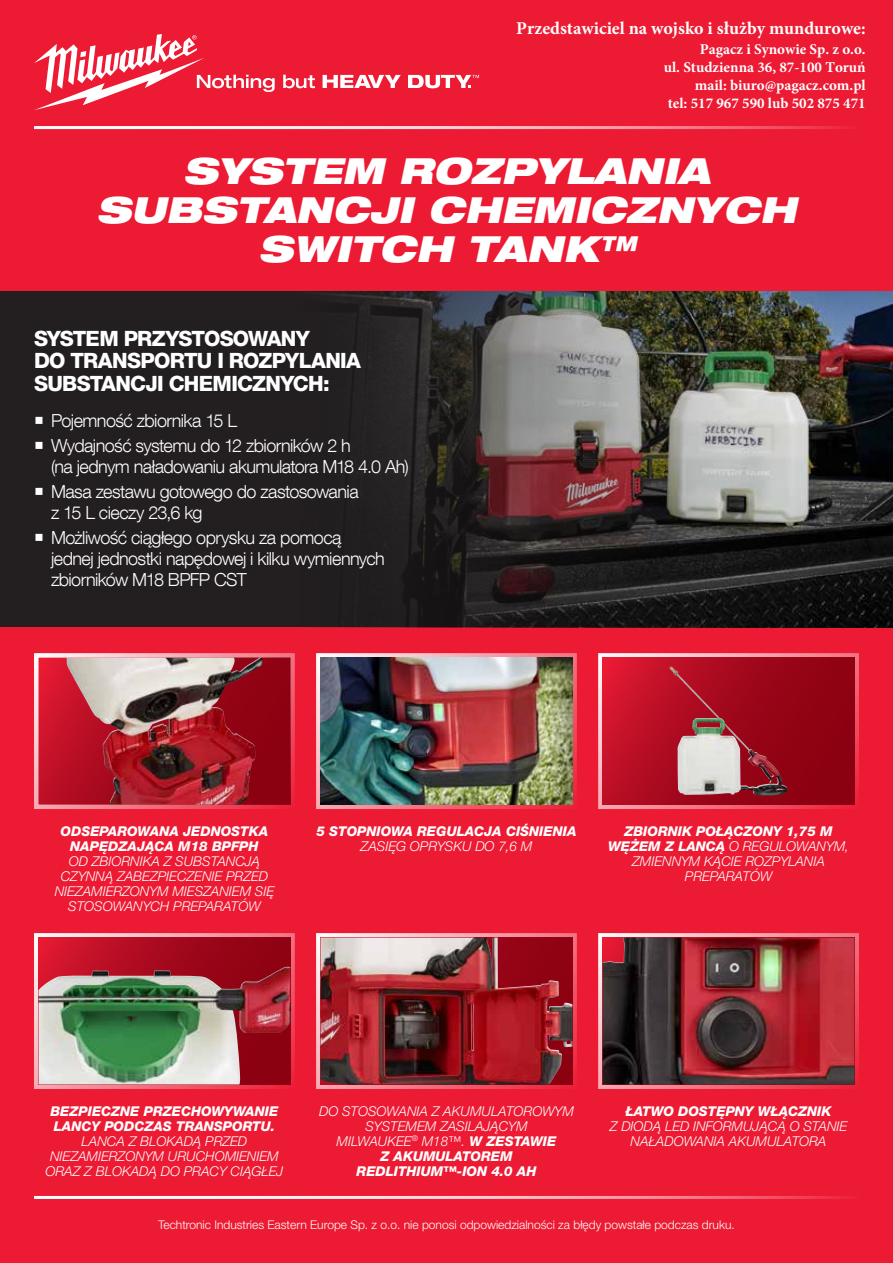
<style>
.page{position:relative;width:893px;height:1263px;background:#ed1a33}
.page>*{position:absolute;margin:0;border:0;box-sizing:border-box;transform-origin:0 0}
.t1{font:italic 900 expanded 36px/39px "Helvetica Neue LT Pro";color:#fff;text-align:center}
.t2{font:800 21px/22.5px "Helvetica Neue LT Com";letter-spacing:-.035em;color:#fff}
.t3{font:300 18px/21px "Helvetica Neue LT Com";letter-spacing:-.03em;color:#fff}
.t4{font:700 18px "Minion Pro";color:#fff}
.t5{font:700 15px/18px "Minion Pro";color:#fff;text-align:right}
.t6{font:italic 300 13.5px/15px "Helvetica Neue LT Pro";color:#fff;text-align:center}
.t7{font:italic 800 13.5px/15px "Helvetica Neue LT Pro";color:#fff;text-align:center}
.t8{font:300 12px "Helvetica Neue LT Pro";color:#fff}
.s1{font-weight:800}
</style>
<div class="page">
<svg style="left:283px;top:75px;width:32px;height:13px"></svg>
<svg style="left:323px;top:75px;width:78px;height:13px"></svg>
<svg style="left:408px;top:75px;width:71px;height:13px"></svg>
<svg style="left:34px;top:34px;width:241px;height:76px"></svg>
<hr style="left:34px;top:126px;width:825px;height:3px;background:#fff">
<div style="left:0;top:291px;width:893px;height:336px;background:#231f20"></div>
<img style="left:326px;top:291px;width:567px;height:336px">
<hr style="left:34px;top:1196px;width:825px;height:3px;background:#fff">
<svg style="left:39px;top:658px;width:251px;height:146px;background:#ac0a1e"></svg>
<img style="left:67px;top:658px;width:195px;height:146px">
<div style="left:34px;top:653px;width:261px;height:156px;border:4px solid #fff"></div>
<div style="left:316px;top:653px;width:261px;height:156px;border:4px solid #fff"></div>
<div style="left:598px;top:653px;width:261px;height:156px;border:4px solid #fff"></div>
<div style="left:598px;top:933px;width:261px;height:156px;border:4px solid #fff"></div>
<div style="left:316px;top:933px;width:261px;height:156px;border:4px solid #fff"></div>
<div style="left:34px;top:933px;width:261px;height:156px;border:4px solid #fff"></div>
<div style="left:39px;top:937px;width:251px;height:147px;background:linear-gradient(to right,#d71730,#82000f)"></div>
<img style="left:39px;top:967px;width:251px;height:117px">
<img style="left:321px;top:658px;width:251px;height:146px">
<img style="left:321px;top:937px;width:251px;height:147px">
<svg style="left:603px;top:658px;width:251px;height:146px;background:#a7091c"></svg>
<img style="left:669px;top:667px;width:118px;height:129px">
<img style="left:603px;top:937px;width:251px;height:147px">
<h3 class="t4" style="left:516px;top:16px;width:351px">Przedstawiciel na wojsko i służby mundurowe:</h3>
<p class="t5" style="left:664px;top:40px;width:203px">Pagacz i Synowie Sp. z o.o.<br>ul. Studzienna 36, 87-100 Toruń mail: biuro@pagacz.com.pl<br>tel: 517 967 590 lub 502 875 471</p>
<h1 class="t1" style="left:96px;top:151px;width:702px">SYSTEM ROZPYLANIA<br>SUBSTANCJI CHEMICZNYCH<br>SWITCH TANK™</h1>
<h2 class="t2" style="left:34px;top:327px;width:329px">SYSTEM PRZYSTOSOWANY<br>DO TRANSPORTU I ROZPYLANIA<br>SUBSTANCJI CHEMICZNYCH:</h2>
<h3 class="t3" style="left:34px;top:409px;width:205px">○ Pojemność zbiornika 15 L</h3>
<h3 class="t3" style="left:51px;top:434px;width:359px;text-indent:-17px">○ Wydajność systemu do 12 zbiorników 2 h<br>(na jednym naładowaniu akumulatora M18 4.0 Ah)</h3>
<h3 class="t3" style="left:51px;top:481px;width:309px;text-indent:-17px">○ Masa zestawu gotowego do zastosowania z 15 L cieczy 23,6 kg</h3>
<h3 class="t3" style="left:51px;top:527px;width:335px;text-indent:-17px">○ Możliwość ciągłego oprysku za pomocą jednej jednostki napędowej i kilku wymiennych zbiorników M18 BPFP CST</h3>
<p class="t7" style="left:61px;top:823px;width:209px">ODSEPAROWANA JEDNOSTKA<br>NAPĘDZAJĄCA M18 BPFPH</p>
<p class="t6" style="left:55px;top:853px;width:221px">OD ZBIORNIKA Z SUBSTANCJĄ<br>CZYNNĄ ZABEZPIECZENIE PRZED<br>NIEZAMIERZONYM MIESZANIEM SIĘ<br>STOSOWANYCH PREPARATÓW</p>
<p class="t7" style="left:316px;top:823px;width:262px">5 STOPNIOWA REGULACJA CIŚNIENIA</p>
<p class="t6" style="left:361px;top:838px;width:173px">ZASIĘG OPRYSKU DO 7,6 M</p>
<p class="t6" style="left:608px;top:823px;width:242px"><span class="s1">ZBIORNIK POŁĄCZONY 1,75 M<br>WĘŻEM Z LANCĄ</span> O REGULOWANYM,<br>ZMIENNYM KĄCIE ROZPYLANIA<br>PREPARATÓW</p>
<p class="t7" style="left:51px;top:1103px;width:229px;text-align:left">BEZPIECZNE PRZECHOWYWANIE<br>LANCY PODCZAS TRANSPORTU.</p>
<p class="t6" style="left:45px;top:1133px;width:239px">LANCA Z BLOKADĄ PRZED<br>NIEZAMIERZONYM URUCHOMIENIEM<br>ORAZ Z BLOKADĄ DO PRACY CIĄGŁEJ</p>
<p class="t6" style="left:319px;top:1103px;width:256px">DO STOSOWANIA Z AKUMULATOROWYM<br>SYSTEMEM ZASILAJĄCYM<br>MILWAUKEE<sup>®</sup> M18™. <span class="s1">W ZESTAWIE<br>Z AKUMULATOREM<br>REDLITHIUM™-ION 4.0 AH</span></p>
<p class="t7" style="left:626px;top:1103px;width:207px">ŁATWO DOSTĘPNY WŁĄCZNIK</p>
<p class="t6" style="left:610px;top:1118px;width:239px">Z DIODĄ LED INFORMUJĄCĄ O STANIE<br>NAŁADOWANIA AKUMULATORA</p>
<p class="t8" style="left:158px;top:1217px;width:578px">Techtronic Industries Eastern Europe Sp. z o.o. nie ponosi odpowiedzialności za błędy powstałe podczas druku.</p>
</div>
